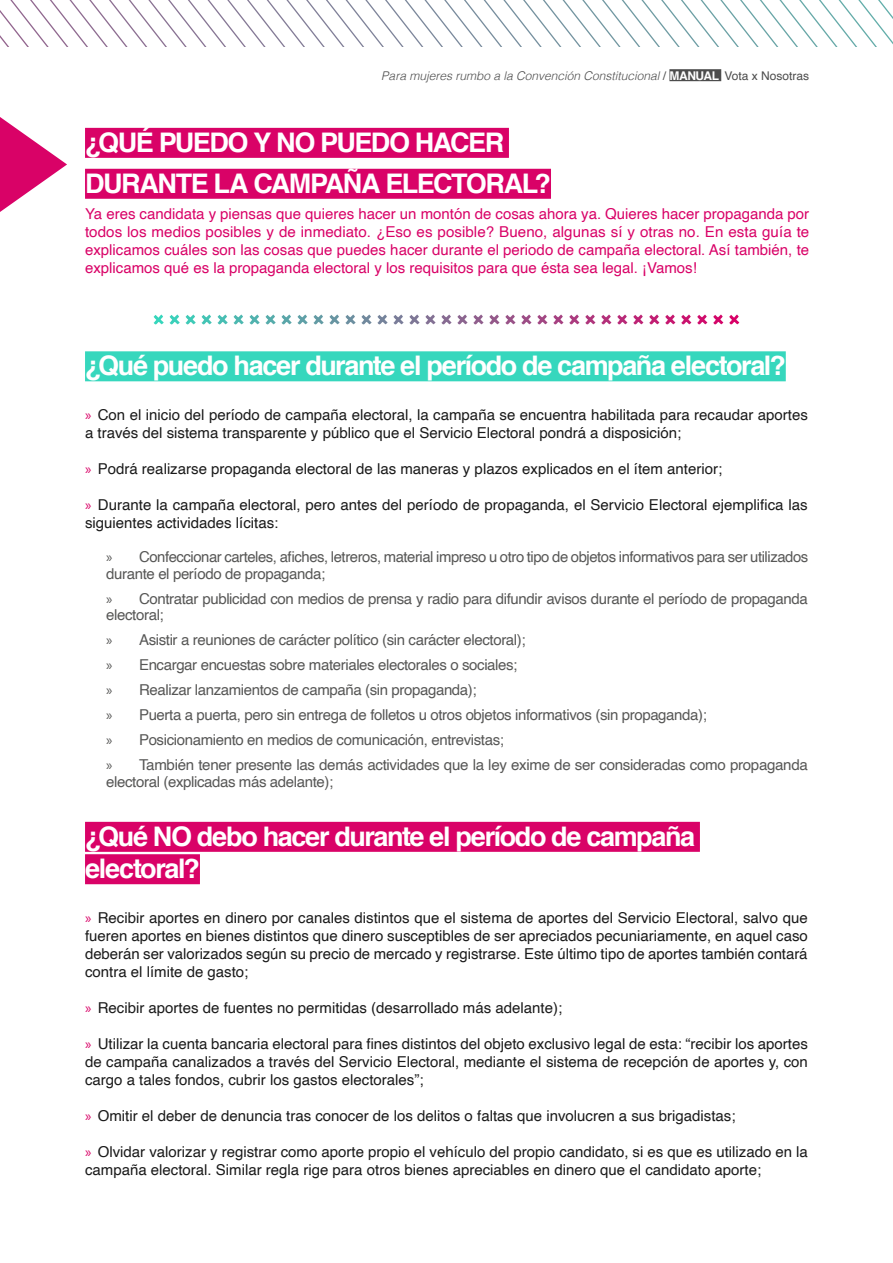
<style>
.page{position:relative;width:893px;height:1263px;background:#fff}
.page>*{position:absolute;margin:0;border:0;box-sizing:border-box;transform-origin:0 0}
.t1{font:700 27px/41px "Helvetica";letter-spacing:-.05em;color:#fff}
.t2{font:15px/18px "Helvetica";color:#1a1a1a}
.t3{font:15px/25px "Helvetica";letter-spacing:-.025em;color:#575756}
.t4{font:15px/18px "Helvetica";color:#d90267;text-align:justify}
.t5{font:italic 300 12px "Helvetica";color:#4d4d4d}
.s1{font-weight:400;font-style:normal}
.s2{font-weight:700;font-style:normal;color:#fff}
.s3{font-family:"Myriad Pro";color:#d90267}
.s4{font-family:"Myriad Pro"}
</style>
<div class="page">
<svg style="left:0;top:0;width:893px;height:47px"></svg>
<div style="left:669px;top:69px;width:52px;height:12px;background:#4d4d4d"></div>
<svg style="left:154px;top:314px;width:586px;height:11px"></svg>
<svg style="left:0;top:117px;width:67px;height:95px"></svg>
<div style="left:85px;top:128px;width:424px;height:30px;background:#d90267"></div>
<div style="left:85px;top:169px;width:466px;height:30px;background:#d90267"></div>
<div style="left:85px;top:351px;width:701px;height:30px;background:#36d7bd"></div>
<div style="left:85px;top:822px;width:615px;height:30px;background:#d90267"></div>
<div style="left:85px;top:854px;width:115px;height:30px;background:#d90267"></div>
<p class="t5" style="left:381px;top:65px;width:429px">Para mujeres rumbo a la Convención Constitucional <span class="s1">/</span> <span class="s2">MANUAL</span> <span class="s1">Vota x Nosotras</span></p>
<h1 class="t1" style="left:85px;top:122px;width:467px">¿QUÉ PUEDO Y NO PUEDO HACER<br>DURANTE LA CAMPAÑA ELECTORAL?</h1>
<p class="t4" style="left:85px;top:205px;width:726px">Ya eres candidata y piensas que quieres hacer un montón de cosas ahora ya. Quieres hacer propaganda por todos los medios posibles y de inmediato. ¿Eso es posible? Bueno, algunas sí y otras no. En esta guía te explicamos cuáles son las cosas que puedes hacer durante el periodo de campaña electoral. Así también, te explicamos qué es la propaganda electoral y los requisitos para que ésta sea legal. ¡Vamos!</p>
<h1 class="t1" style="left:85px;top:346px;width:702px">¿Qué puedo hacer durante el período de campaña electoral?</h1>
<p class="t2" style="left:85px;top:406px;width:724px"><span class="s3">»</span> Con el inicio del período de campaña electoral, la campaña se encuentra habilitada para recaudar aportes a través del sistema transparente y público que el Servicio Electoral pondrá a disposición;</p>
<p class="t2" style="left:85px;top:460px;width:639px"><span class="s3">»</span> Podrá realizarse propaganda electoral de las maneras y plazos explicados en el ítem anterior;</p>
<p class="t2" style="left:85px;top:496px;width:724px"><span class="s3">»</span> Durante la campaña electoral, pero antes del período de propaganda, el Servicio Electoral ejemplifica las siguientes actividades lícitas:</p>
<p class="t3" style="left:106px;top:549px;width:703px;line-height:16.5px"><span class="s4">»</span> Confeccionar carteles, afiches, letreros, material impreso u otro tipo de objetos informativos para ser utilizados durante el período de propaganda;</p>
<p class="t3" style="left:106px;top:591px;width:703px;line-height:16.5px"><span class="s4">»</span> Contratar publicidad con medios de prensa y radio para difundir avisos durante el período de propaganda electoral;</p>
<p class="t3" style="left:106px;top:628px;width:703px"><span class="s4">»</span> Asistir a reuniones de carácter político (sin carácter electoral);<br><span class="s4">»</span> Encargar encuestas sobre materiales electorales o sociales;<br><span class="s4">»</span> Realizar lanzamientos de campaña (sin propaganda);<br><span class="s4">»</span> Puerta a puerta, pero sin entrega de folletos u otros objetos informativos (sin propaganda);<br><span class="s4">»</span> Posicionamiento en medios de comunicación, entrevistas;<br><span class="s4">»</span> También tener presente las demás actividades que la ley exime de ser consideradas como propaganda</p>
<p class="t3" style="left:106px;top:769px;width:228px">electoral (explicadas más adelante);</p>
<h1 class="t1" style="left:85px;top:820px;width:612px;line-height:32.4px">¿Qué NO debo hacer durante el período de campaña electoral?</h1>
<p class="t2" style="left:85px;top:909px;width:724px;text-align:justify"><span class="s3">»</span> Recibir aportes en dinero por canales distintos que el sistema de aportes del Servicio Electoral, salvo que fueren aportes en bienes distintos que dinero susceptibles de ser apreciados pecuniariamente, en aquel caso deberán ser valorizados según su precio de mercado y registrarse. Este último tipo de aportes también contará contra el límite de gasto;</p>
<p class="t2" style="left:85px;top:999px;width:479px"><span class="s3">»</span> Recibir aportes de fuentes no permitidas (desarrollado más adelante);</p>
<p class="t2" style="left:85px;top:1035px;width:724px;text-align:justify"><span class="s3">»</span> Utilizar la cuenta bancaria electoral para fines distintos del objeto exclusivo legal de esta: “recibir los aportes de campaña canalizados a través del Servicio Electoral, mediante el sistema de recepción de aportes y, con cargo a tales fondos, cubrir los gastos electorales”;</p>
<p class="t2" style="left:85px;top:1107px;width:652px"><span class="s3">»</span> Omitir el deber de denuncia tras conocer de los delitos o faltas que involucren a sus brigadistas;</p>
<p class="t2" style="left:85px;top:1143px;width:724px"><span class="s3">»</span> Olvidar valorizar y registrar como aporte propio el vehículo del propio candidato, si es que es utilizado en la campaña electoral. Similar regla rige para otros bienes apreciables en dinero que el candidato aporte;</p>
</div>
